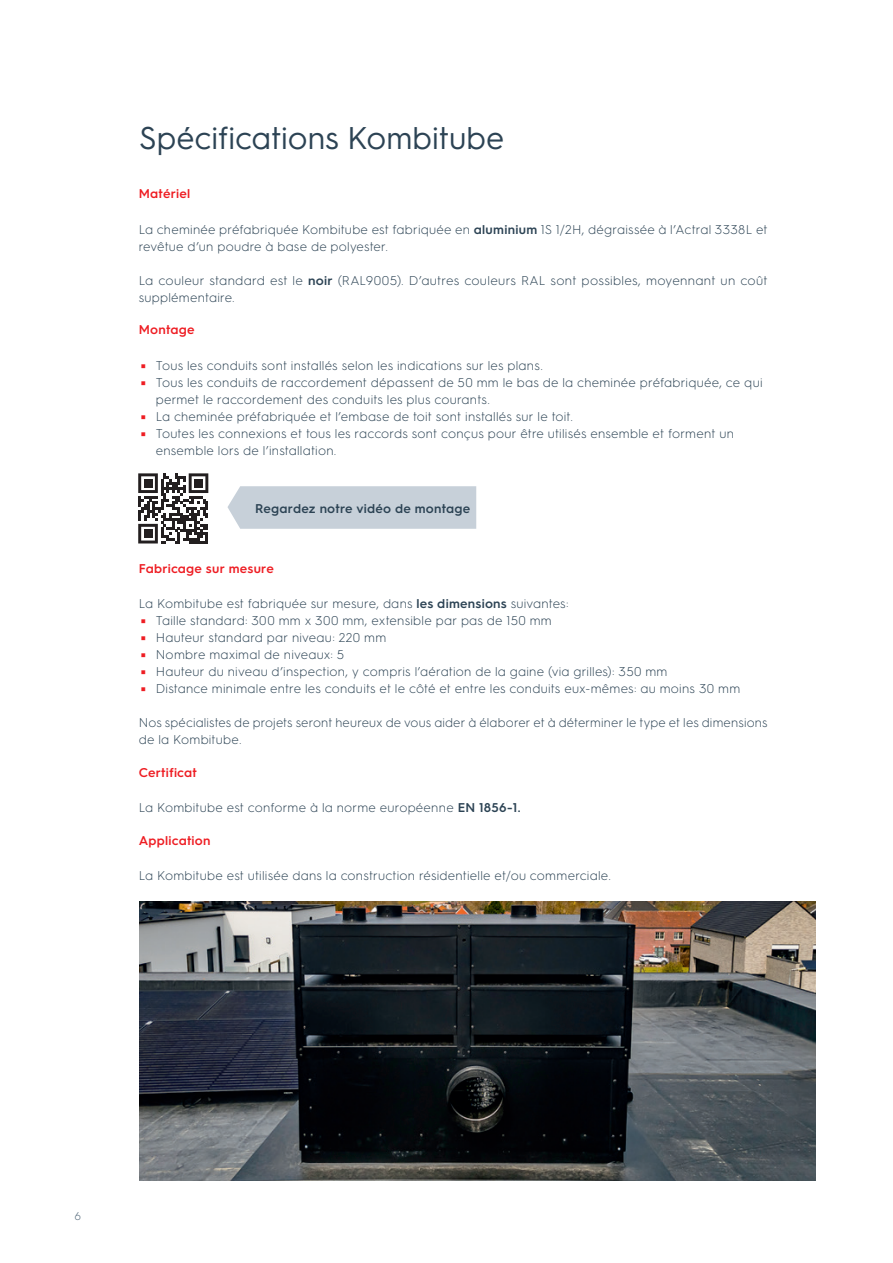
<style>
.page{position:relative;width:893px;height:1263px;background:#fff}
.page>*{position:absolute;margin:0;border:0;box-sizing:border-box;transform-origin:0 0}
.t1{font:31.5px "HGS3";color:#2c4354}
.t2{font:300 12.75px/17px "HGS3";letter-spacing:.015em;color:#2c4354}
.t3{font:600 12.75px "HGS3";letter-spacing:.02em;color:#ee1d23}
.t4{font:600 12.75px "HGS3";letter-spacing:.015em;color:#2c4354}
.t5{font:300 11.25px "HGS3";color:#4e6476}
.t6{font:600 5.1px "HGS3";color:#ee1d23;scale:6.37 1}
.s1{font-weight:600}
</style>
<div class="page">
<svg style="left:227px;top:486px;width:249px;height:43px;background:#c9d1da"></svg>
<img style="left:139px;top:901px;width:676px;height:279px">
<svg style="left:138px;top:473px;width:70px;height:70px"></svg>
<div style="left:144px;top:479px;width:8px;height:8px;background:#231f20"></div>
<div style="left:194px;top:479px;width:9px;height:8px;background:#231f20"></div>
<div style="left:144px;top:529px;width:8px;height:9px;background:#231f20"></div>
<h1 class="t1" style="left:139px;top:116px;width:367px">Spécifications Kombitube</h1>
<p class="t3" style="left:139px;top:185px;width:53px">Matériel</p>
<p class="t2" style="left:139px;top:220px;width:630px">La cheminée préfabriquée Kombitube est fabriquée en <span class="s1">aluminium</span> 1S 1/2H, dégraissée à l’Actral 3338L et revêtue d’un poudre à base de polyester.</p>
<p class="t2" style="left:139px;top:271px;width:630px">La couleur standard est le <span class="s1">noir</span> (RAL9005). D’autres couleurs RAL sont possibles, moyennant un coût supplémentaire.</p>
<p class="t3" style="left:139px;top:321px;width:57px">Montage</p>
<p class="t6" style="left:139px;top:362px;width:3px">|</p>
<p class="t2" style="left:156px;top:356px;width:389px">Tous les conduits sont installés selon les indications sur les plans.</p>
<p class="t6" style="left:139px;top:379px;width:3px">|</p>
<p class="t2" style="left:156px;top:373px;width:608px">Tous les conduits de raccordement dépassent de 50 mm le bas de la cheminée préfabriquée, ce qui permet le raccordement des conduits les plus courants.</p>
<p class="t6" style="left:139px;top:413px;width:3px">|</p>
<p class="t2" style="left:156px;top:407px;width:419px">La cheminée préfabriquée et l’embase de toit sont installés sur le toit.</p>
<p class="t6" style="left:139px;top:430px;width:3px">|</p>
<p class="t2" style="left:156px;top:424px;width:580px">Toutes les connexions et tous les raccords sont conçus pour être utilisés ensemble et forment un ensemble lors de l’installation.</p>
<p class="t4" style="left:255px;top:499px;width:217px">Regardez notre vidéo de montage</p>
<p class="t3" style="left:139px;top:559px;width:137px">Fabricage sur mesure</p>
<p class="t2" style="left:139px;top:594px;width:431px">La Kombitube est fabriquée sur mesure, dans <span class="s1">les dimensions</span> suivantes:</p>
<p class="t6" style="left:139px;top:617px;width:3px">|</p>
<p class="t2" style="left:156px;top:611px;width:398px">Taille standard: 300 mm x 300 mm, extensible par pas de 150 mm</p>
<p class="t6" style="left:139px;top:634px;width:3px">|</p>
<p class="t2" style="left:156px;top:628px;width:232px">Hauteur standard par niveau: 220 mm</p>
<p class="t6" style="left:139px;top:651px;width:3px">|</p>
<p class="t2" style="left:156px;top:645px;width:190px">Nombre maximal de niveaux: 5</p>
<p class="t6" style="left:139px;top:668px;width:3px">|</p>
<p class="t2" style="left:156px;top:662px;width:513px">Hauteur du niveau d’inspection, y compris l’aération de la gaine (via grilles): 350 mm</p>
<p class="t6" style="left:139px;top:685px;width:3px">|</p>
<p class="t2" style="left:156px;top:679px;width:586px">Distance minimale entre les conduits et le côté et entre les conduits eux-mêmes: au moins 30 mm</p>
<p class="t2" style="left:139px;top:713px;width:630px">Nos spécialistes de projets seront heureux de vous aider à élaborer et à déterminer le type et les dimensions de la Kombitube.</p>
<p class="t3" style="left:139px;top:763px;width:60px">Certificat</p>
<p class="t2" style="left:139px;top:798px;width:383px">La Kombitube est conforme à la norme européenne <span class="s1">EN 1856-1.</span></p>
<p class="t3" style="left:139px;top:831px;width:73px">Application</p>
<p class="t2" style="left:139px;top:866px;width:474px">La Kombitube est utilisée dans la construction résidentielle et/ou commerciale.</p>
<p class="t5" style="left:74px;top:1209px;width:8px">6</p>
</div>
